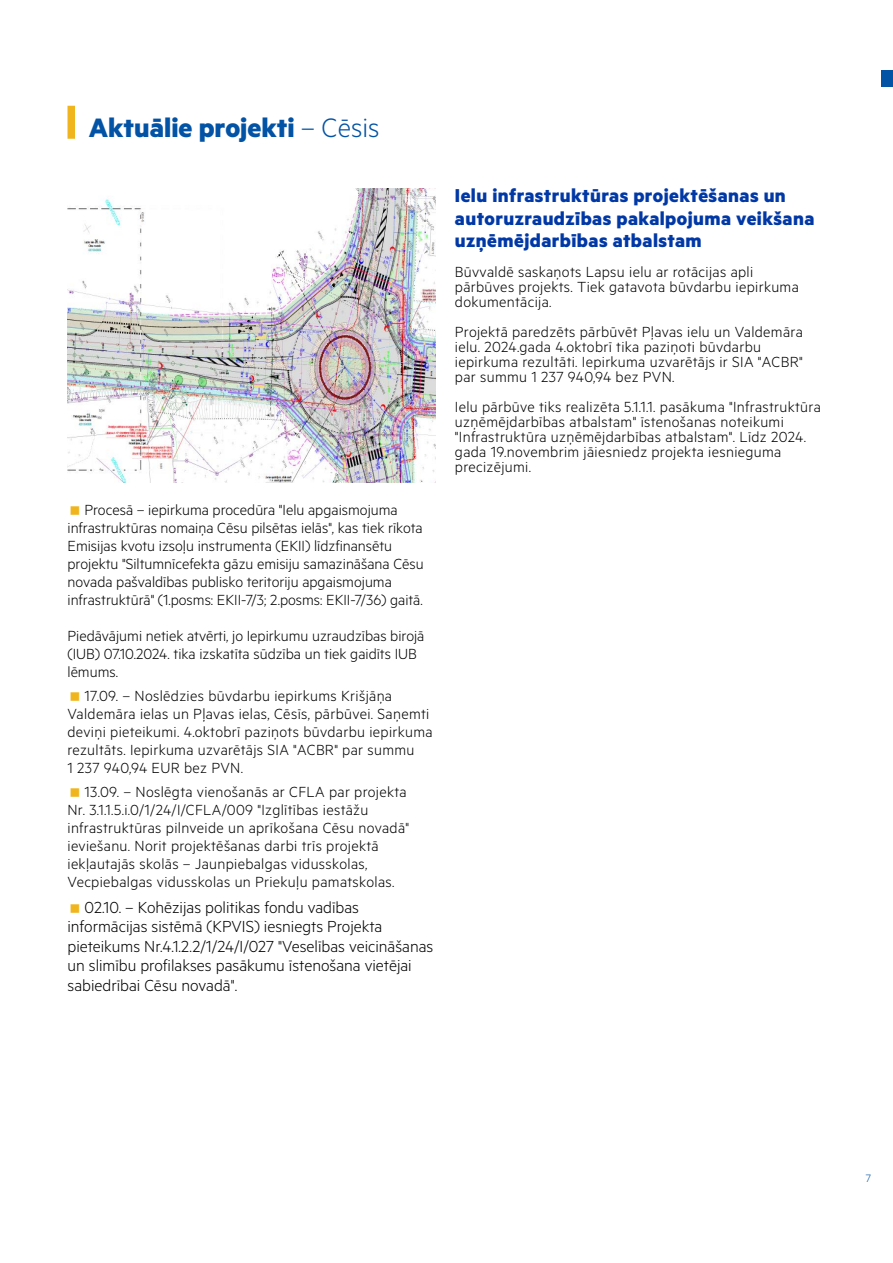
<style>
.page{position:relative;width:893px;height:1263px;background:#fff}
.page>*{position:absolute;margin:0;border:0;box-sizing:border-box;transform-origin:0 0}
.t1{font:700 30px "Metric";color:#0253a5}
.t2{font:700 21px/22.5px "Metric";letter-spacing:.02em;color:#0038a6}
.t3{font:300 18px/19.5px "Metric";color:#000}
.t4{font:300 16.5px/18px "Metric";letter-spacing:.02em;color:#000}
.t5{font:300 16.5px/18px "Metric";color:#000}
.t6{font:300 12px "Metric";color:#0253a5}
.s1{font-weight:300}
</style>
<div class="page">
<div style="left:881px;top:70px;width:12px;height:17px;background:#0253a5"></div>
<div style="left:68px;top:106px;width:7px;height:33px;background:#f0b51c"></div>
<img style="left:68px;top:188px;width:367px;height:294px">
<h1 class="t1" style="left:89px;top:109px;width:292px">Aktuālie projekti <span class="s1">– Cēsis</span></h1>
<p class="t5" style="left:67px;top:500px;width:358px;text-indent:17px">Procesā – iepirkuma procedūra "Ielu apgaismojuma infrastruktūras nomaiņa Cēsu pilsētas ielās", kas tiek rīkota Emisijas kvotu izsoļu instrumenta (EKII) līdzfinansētu projektu "Siltumnīcefekta gāzu emisiju samazināšana Cēsu novada pašvaldības publisko teritoriju apgaismojuma infrastruktūrā" (1.posms: EKII-7/3; 2.posms: EKII-7/36) gaitā.</p>
<p class="t5" style="left:67px;top:626px;width:358px">Piedāvājumi netiek atvērti, jo Iepirkumu uzraudzības birojā (IUB) 07.10.2024. tika izskatīta sūdzība un tiek gaidīts IUB lēmums.</p>
<p class="t4" style="left:67px;top:686px;width:367px;text-indent:17px">17.09. – Noslēdzies būvdarbu iepirkums Krišjāņa Valdemāra ielas un Pļavas ielas, Cēsīs, pārbūvei. Saņemti deviņi pieteikumi. 4.oktobrī paziņots būvdarbu iepirkuma rezultāts. Iepirkuma uzvarētājs SIA "ACBR" par summu<br>1 237 940,94 EUR bez PVN.</p>
<p class="t4" style="left:67px;top:782px;width:343px;text-indent:17px">13.09. – Noslēgta vienošanās ar CFLA par projekta Nr. 3.1.1.5.i.0/1/24/I/CFLA/009 "Izglītības iestāžu infrastruktūras pilnveide un aprīkošana Cēsu novadā" ieviešanu. Norit projektēšanas darbi trīs projektā iekļautajās skolās – Jaunpiebalgas vidusskolas, Vecpiebalgas vidusskolas un Priekuļu pamatskolas.</p>
<p class="t3" style="left:67px;top:897px;width:367px;text-indent:17px">02.10. – Kohēzijas politikas fondu vadības informācijas sistēmā (KPVIS) iesniegts Projekta pieteikums Nr.4.1.2.2/1/24/I/027 "Veselības veicināšanas un slimību profilakses pasākumu īstenošana vietējai sabiedrībai Cēsu novadā".</p>
<p class="t2" style="left:455px;top:184px;width:361px">Ielu infrastruktūras projektēšanas un autoruzraudzības pakalpojuma veikšana uzņēmējdarbības atbalstam</p>
<p class="t4" style="left:455px;top:264px;width:345px;line-height:15px">Būvvaldē saskaņots Lapsu ielu ar rotācijas apli pārbūves projekts. Tiek gatavota būvdarbu iepirkuma dokumentācija.</p>
<p class="t4" style="left:455px;top:324px;width:349px;line-height:15px">Projektā paredzēts pārbūvēt Pļavas ielu un Valdemāra ielu. 2024.gada 4.oktobrī tika paziņoti būvdarbu iepirkuma rezultāti. Iepirkuma uzvarētājs ir SIA "ACBR" par summu 1 237 940,94 bez PVN.</p>
<p class="t4" style="left:455px;top:399px;width:367px;line-height:15px">Ielu pārbūve tiks realizēta 5.1.1.1. pasākuma "Infrastruktūra uzņēmējdarbības atbalstam" īstenošanas noteikumi "Infrastruktūra uzņēmējdarbības atbalstam". Līdz 2024. gada 19.novembrim jāiesniedz projekta iesnieguma precizējumi.</p>
<p class="t6" style="left:866px;top:1171px;width:7px">7</p>
</div>
